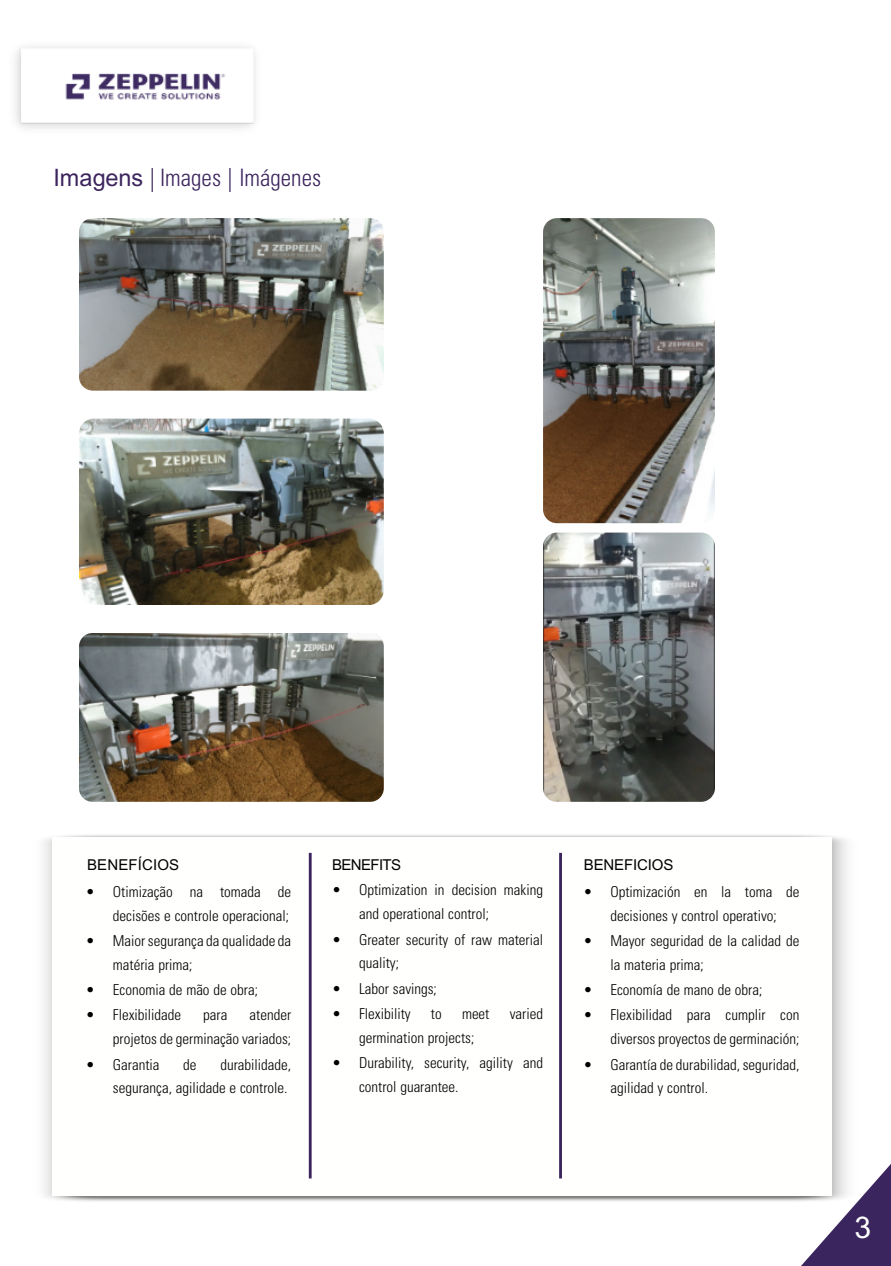
<style>
.page{position:relative;width:891px;height:1266px;background:#fff}
.page>*{position:absolute;margin:0;border:0;box-sizing:border-box;transform-origin:0 0}
.t1{font:30px "Arial";color:#fff}
.t2{font:300 condensed 24px "Univers";color:#3c255e}
.t3{font:300 condensed 15px/23.7px "Univers";color:#000}
.t4{font:15px "Arial";letter-spacing:.01em;color:#000}
.t5{font:15px "Arial";letter-spacing:-.01em;color:#000}
.t6{font:15px "Arial";letter-spacing:-.04em;color:#000}
.s1{font-family:"Arial";font-weight:400;font-stretch:normal}
</style>
<div class="page">
<svg style="left:802px;top:1164px;width:89px;height:101px"></svg>
<img style="left:15px;top:46px;width:241px;height:83px">
<img style="left:79px;top:218px;width:305px;height:172px;border-radius:14px">
<img style="left:79px;top:418px;width:305px;height:186px;border-radius:15px">
<img style="left:543px;top:532px;width:172px;height:269px;border-radius:14px">
<img style="left:543px;top:218px;width:172px;height:305px;border-radius:14px">
<img style="left:79px;top:633px;width:305px;height:168px;border-radius:13px">
<div style="left:52px;top:836px;width:779px;height:358px;background:#fffffe"></div>
<hr style="left:309px;top:852px;width:3px;height:326px;background:#3c255e">
<hr style="left:559px;top:852px;width:3px;height:326px;background:#3c255e">
<h2 class="t2" style="left:53px;top:168px;width:269px"><span class="s1">Imagens</span> | Images | Imágenes</h2>
<p class="t4" style="left:87px;top:858px;width:94px">BENEFÍCIOS</p>
<p class="t6" style="left:332px;top:858px;width:71px">BENEFITS</p>
<p class="t5" style="left:584px;top:858px;width:91px">BENEFICIOS</p>
<p class="t3" style="left:359px;top:879px;width:186px;text-indent:-27px">• Optimization in decision making and operational control;</p>
<p class="t3" style="left:359px;top:928px;width:186px;text-indent:-27px">• Greater security of raw material quality;</p>
<p class="t3" style="left:332px;top:977px;width:106px">• Labor savings;</p>
<p class="t3" style="left:332px;top:1002px;width:80px">• Flexibility</p>
<p class="t3" style="left:431px;top:1002px;width:12px">to</p>
<p class="t3" style="left:462px;top:1002px;width:29px">meet</p>
<p class="t3" style="left:510px;top:1002px;width:35px">varied</p>
<p class="t3" style="left:359px;top:1026px;width:117px">germination projects;</p>
<p class="t3" style="left:359px;top:1051px;width:186px;text-indent:-27px">• Durability, security, agility and control guarantee.</p>
<p class="t3" style="left:86px;top:880px;width:207px;text-align:right">• Otimização na tomada de decisões e controle operacional;</p>
<p class="t3" style="left:113px;top:930px;width:180px;text-indent:-27px">• Maior segurança da qualidade da matéria prima;</p>
<p class="t3" style="left:86px;top:979px;width:174px">• Economia de mão de obra;</p>
<p class="t3" style="left:86px;top:1004px;width:97px">• Flexibilidade</p>
<p class="t3" style="left:203px;top:1004px;width:26px">para</p>
<p class="t3" style="left:583px;top:880px;width:217px;text-align:center">• Optimización en la toma de decisiones y control operativo;</p>
<p class="t3" style="left:610px;top:930px;width:190px;text-indent:-27px">• Mayor seguridad de la calidad de la materia prima;</p>
<p class="t3" style="left:583px;top:979px;width:180px">• Economía de mano de obra;</p>
<p class="t3" style="left:583px;top:1004px;width:217px;text-align:right">• Flexibilidad para cumplir con diversos proyectos de germinación;</p>
<p class="t3" style="left:610px;top:1053px;width:190px;text-indent:-27px">• Garantía de durabilidad, seguridad, agilidad y control.</p>
<p class="t3" style="left:113px;top:1004px;width:180px;text-align:right">atender<br>projetos de germinação variados;</p>
<p class="t3" style="left:86px;top:1053px;width:75px">• Garantia</p>
<p class="t3" style="left:183px;top:1053px;width:15px">de</p>
<p class="t3" style="left:113px;top:1053px;width:180px;text-align:right">durabilidade,<br>segurança, agilidade e controle.</p>
<h1 class="t1" style="left:855px;top:1215px;width:18px">3</h1>
</div>
